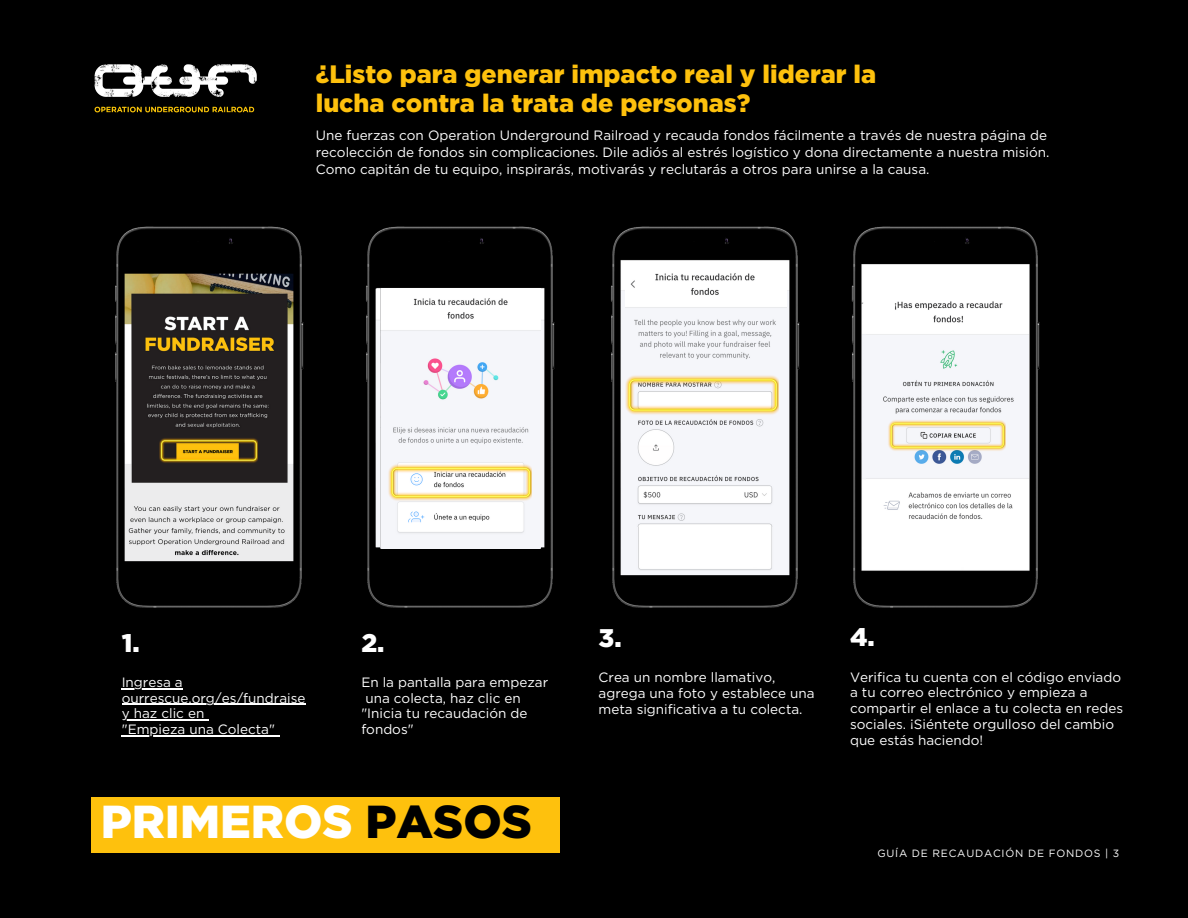
<style>
.page{position:relative;width:1188px;height:918px;background:#000}
.page>*{position:absolute;margin:0;border:0;box-sizing:border-box;transform-origin:0 0}
.t1{font:900 46.2px "Gotham";color:#fff}
.t2{font:900 25.5px "Gotham";color:#fff}
.t3{font:900 25.2px/29.2px "Gotham";color:#fec10d}
.t4{font:13.5px/15.8px "Gotham";color:#fff}
.t5{font:10.5px "Gotham";letter-spacing:.07em;color:#fff}
.s1{color:#000}
</style>
<div class="page">
<img style="left:115px;top:226px;width:189px;height:382px">
<img style="left:611px;top:226px;width:189px;height:382px">
<img style="left:851px;top:226px;width:189px;height:382px">
<div style="left:92px;top:797px;width:468px;height:56px;background:#fec10d"></div>
<img style="left:94px;top:64px;width:163px;height:49px">
<img style="left:366px;top:226px;width:189px;height:382px">
<img style="left:381px;top:289px;width:159px;height:259px">
<img style="left:388px;top:464px;width:144px;height:38px">
<img style="left:866px;top:291px;width:162px;height:238px">
<img style="left:888px;top:420px;width:118px;height:31px">
<img style="left:625px;top:262px;width:161px;height:264px">
<img style="left:625px;top:375px;width:153px;height:40px">
<img style="left:159px;top:438px;width:98px;height:26px">
<div style="left:642px;top:526px;width:126px;height:41px;background:#fff"></div>
<hr style="left:122px;top:688px;width:61px;height:1px;background:#fff">
<hr style="left:122px;top:704px;width:183px;height:1px;background:#fff">
<hr style="left:122px;top:720px;width:82px;height:1px;background:#fff">
<hr style="left:122px;top:735px;width:153px;height:1px;background:#fff">
<p class="t3" style="left:316px;top:61px;width:562px">¿Listo para generar impacto real y liderar la lucha contra la trata de personas?</p>
<p class="t4" style="left:316px;top:128px;width:735px;line-height:16.8px">Une fuerzas con Operation Underground Railroad y recauda fondos fácilmente a través de nuestra página de recolección de fondos sin complicaciones. Dile adiós al estrés logístico y dona directamente a nuestra misión.<br>Como capitán de tu equipo, inspirarás, motivarás y reclutarás a otros para unirse a la causa.</p>
<p class="t2" style="left:122px;top:631px;width:19px">1.</p>
<p class="t2" style="left:361px;top:631px;width:25px">2.</p>
<p class="t4" style="left:122px;top:675px;width:185px">Ingresa a ourrescue.org/es/fundraise</p>
<p class="t4" style="left:122px;top:707px;width:84px">y haz clic en</p>
<p class="t4" style="left:122px;top:722px;width:155px">"Empieza una Colecta"</p>
<p class="t4" style="left:361px;top:675px;width:188px">En la pantalla para empezar</p>
<p class="t4" style="left:365px;top:691px;width:157px">una colecta, haz clic en</p>
<p class="t4" style="left:361px;top:707px;width:168px">"Inicia tu recaudación de fondos"</p>
<p class="t1" style="left:101px;top:801px;width:433px">PRIMEROS <span class="s1">PASOS</span></p>
<p class="t2" style="left:599px;top:627px;width:25px">3.</p>
<p class="t2" style="left:850px;top:626px;width:26px">4.</p>
<p class="t4" style="left:599px;top:670px;width:218px">Crea un nombre llamativo, agrega una foto y establece una meta significativa a tu colecta.</p>
<p class="t4" style="left:850px;top:670px;width:275px">Verifica tu cuenta con el código enviado a tu correo electrónico y empieza a compartir el enlace a tu colecta en redes sociales. ¡Siéntete orgulloso del cambio que estás haciendo!</p>
<p class="t5" style="left:877px;top:849px;width:243px">GUÍA DE RECAUDACIÓN DE FONDOS | 3</p>
</div>
